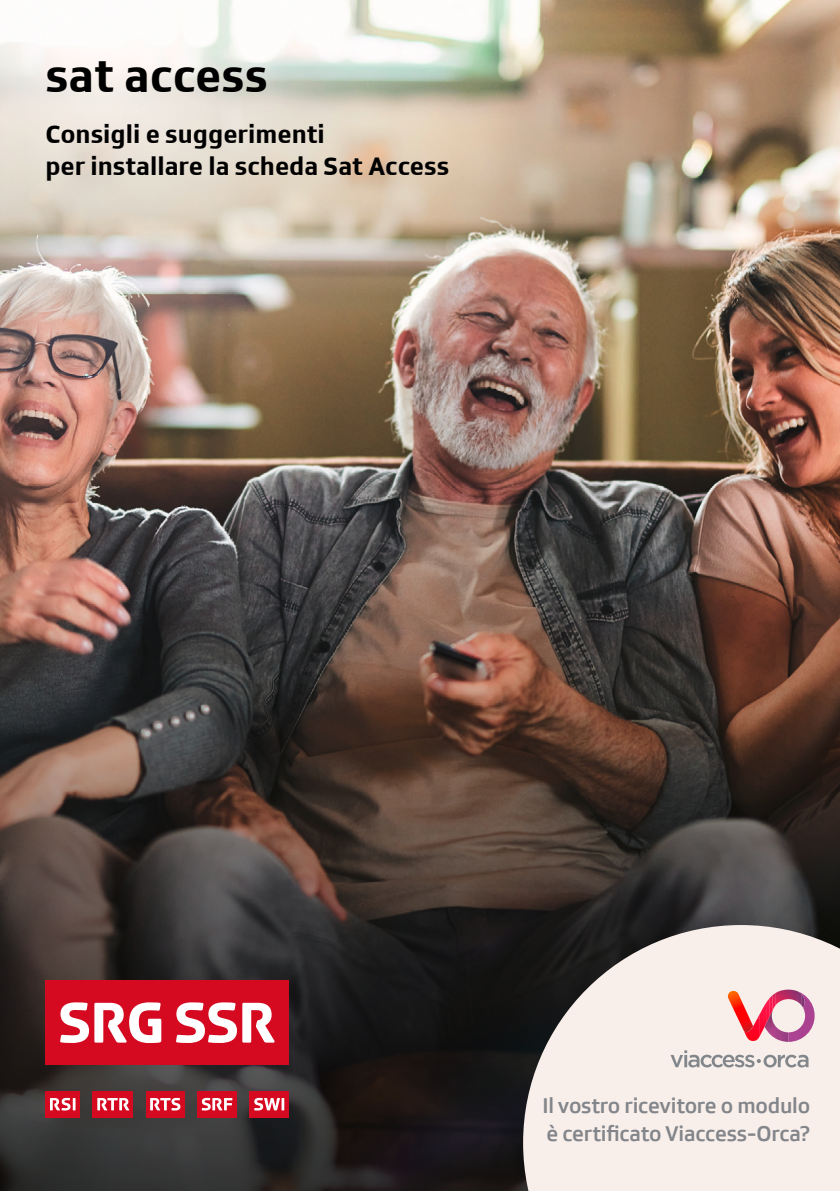
<style>
.page{position:relative;width:840px;height:1191px;background:#fff}
.page>*{position:absolute;margin:0;border:0;box-sizing:border-box;transform-origin:0 0}
.titel_cover_24pt{font:700 48px "SRGSSR Type";color:#000}
.body_cover_13pt{font:700 26px "SRGSSR Type";color:#000}
.body_cover_13pt-2{font:500 22px/28px "SRGSSR Type";letter-spacing:-.01em;color:#82858a}
</style>
<div class="page">
<img style="left:0;top:0;width:839px;height:1191px">
<div style="left:45px;top:980px;width:244px;height:84px;background:#d50920"></div>
<svg style="left:60px;top:1002px;width:101px;height:41px"></svg>
<svg style="left:176px;top:1002px;width:99px;height:41px"></svg>
<div style="left:45px;top:1091px;width:35px;height:26px;background:#d50920"></div>
<svg style="left:50px;top:1097px;width:25px;height:13px"></svg>
<div style="left:93px;top:1091px;width:40px;height:26px;background:#d50920"></div>
<svg style="left:97px;top:1098px;width:32px;height:12px"></svg>
<div style="left:145px;top:1091px;width:39px;height:26px;background:#d50920"></div>
<svg style="left:150px;top:1097px;width:30px;height:13px"></svg>
<div style="left:197px;top:1091px;width:40px;height:26px;background:#d50920"></div>
<svg style="left:201px;top:1097px;width:31px;height:13px"></svg>
<div style="left:249px;top:1091px;width:40px;height:26px;background:#d50920"></div>
<svg style="left:254px;top:1097px;width:30px;height:13px"></svg>
<svg style="left:523px;top:925px;width:316px;height:266px;background:#d8cfcc"></svg>
<svg style="left:670px;top:1050px;width:138px;height:17px;background:#cec9c9"></svg>
<svg style="left:727px;top:989px;width:87px;height:53px;background:#e69dab"></svg>
<img style="left:764px;top:1009px;width:8px;height:17px">
<p class="titel_cover_24pt" style="left:45px;top:47px;width:224px">sat access</p>
<p class="body_cover_13pt" style="left:45px;top:118px;width:281px">Consigli e suggerimenti</p>
<p class="body_cover_13pt" style="left:45px;top:150px;width:405px">per installare la scheda Sat Access</p>
<p class="body_cover_13pt-2" style="left:542px;top:1091px;width:269px">Il vostro ricevitore o modulo è certificato Viaccess-Orca?</p>
</div>
